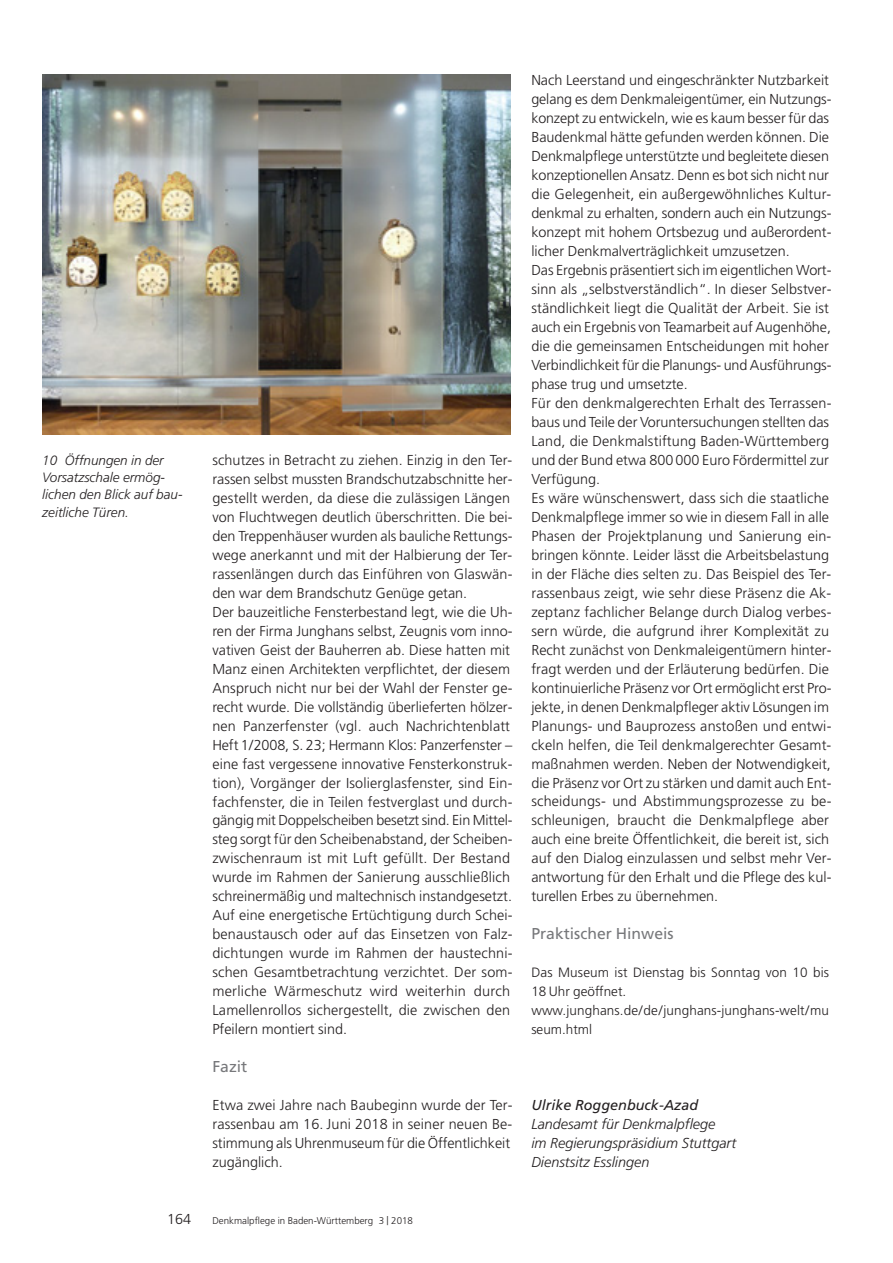
<style>
.page{position:relative;width:893px;height:1263px;background:#fff}
.page>*{position:absolute;margin:0;border:0;box-sizing:border-box;transform-origin:0 0}
.t1{font:15.75px "Frutiger";color:#77787b}
.t2{font:300 14.4px/19px "Frutiger";color:#231f20}
.t3{font:italic 300 14.4px/19px "Frutiger";color:#231f20}
.t4{font:italic 14.4px "Frutiger";color:#231f20}
.t5{font:300 13.5px/19px "Frutiger";letter-spacing:.01em;color:#231f20}
.t6{font:italic 300 13.5px/17.2px "Frutiger";color:#231f20}
.t7{font:300 9.75px "Frutiger";color:#231f20}
.s1{font-size:12px}
</style>
<div class="page">
<img style="left:42px;top:74px;width:468px;height:360px">
<p class="t6" style="left:42px;top:453px;width:142px">10 Öffnungen in der<br>Vorsatzschale ermög&shy;lichen den Blick auf bau&shy;zeitliche Türen.</p>
<p class="t2" style="left:212px;top:451px;width:302px">schutzes in Betracht zu ziehen. Einzig in den Ter&shy;rassen selbst mussten Brandschutzabschnitte her&shy;gestellt werden, da diese die zulässigen Längen von Fluchtwegen deutlich überschritten. Die bei&shy;den Treppenhäuser wurden als bauliche Rettungs - wege anerkannt und mit der Halbierung der Ter&shy;rassenlängen durch das Einführen von Glaswän&shy;den war dem Brandschutz Genüge getan.<br>Der bauzeitliche Fensterbestand legt, wie die Uh&shy;ren der Firma Junghans selbst, Zeugnis vom inno&shy;vativen Geist der Bauherren ab. Diese hatten mit Manz einen Architekten verpflichtet, der diesem Anspruch nicht nur bei der Wahl der Fenster ge&shy;recht wurde. Die vollständig überlieferten hölzer&shy;nen Panzerfenster (vgl. auch Nachrichtenblatt Heft 1/ 2008, S. 23; Hermann Klos: Panzerfenster – eine fast vergessene innovative Fensterkonstruk&shy;tion), Vorgänger der Isolierglasfenster, sind Ein&shy;fachfenster, die in Teilen festverglast und durch&shy;gängig mit Doppelscheiben besetzt sind. Ein Mittel&shy;steg sorgt für den Scheibenabstand, der Scheiben&shy;zwischenraum ist mit Luft gefüllt. Der Bestand wurde im Rahmen der Sanierung ausschließlich schreinermäßig und maltechnisch instandgesetzt.<br>Auf eine energetische Ertüchtigung durch Schei&shy;benaustausch oder auf das Einsetzen von Falz&shy;dichtungen wurde im Rahmen der haustechni&shy;schen Gesamtbetrachtung verzichtet. Der som&shy;merliche Wärmeschutz wird weiterhin durch Lamellenrollos sichergestellt, die zwischen den Pfeilern montiert sind.</p>
<p class="t1" style="left:212px;top:1060px;width:37px">Fazit</p>
<p class="t2" style="left:212px;top:1097px;width:302px">Etwa zwei Jahre nach Baubeginn wurde der Ter&shy;rassenbau am 16. Juni 2018 in seiner neuen Be&shy;stimmung als Uhrenmuseum für die Öffentlichkeit zugänglich.</p>
<p class="t2" style="left:167px;top:1211px;width:26px">164</p>
<p class="t7" style="left:212px;top:1217px;width:202px">Denkmalpflege in Baden-Württemberg 3 <span class="s1">|</span> 2018</p>
<p class="t2" style="left:531px;top:72px;width:302px">Nach Leerstand und eingeschränkter Nutzbarkeit gelang es dem Denkmaleigentümer, ein Nutzungs&shy;konzept zu entwickeln, wie es kaum besser für das Baudenkmal hätte gefunden werden können. Die Denkmalpflege unterstützte und begleitete diesen konzeptionellen Ansatz. Denn es bot sich nicht nur die Gelegenheit, ein außergewöhnliches Kultur&shy;denkmal zu erhalten, sondern auch ein Nutzungs&shy;konzept mit hohem Ortsbezug und außerordent&shy;licher Denkmalverträglichkeit umzusetzen.<br>Das Ergebnis präsentiert sich im eigentlichen Wort&shy;sinn als „selbstverständlich“. In dieser Selbstver&shy;ständlichkeit liegt die Qualität der Arbeit. Sie ist auch ein Ergebnis von Teamarbeit auf Augenhöhe, die die gemeinsamen Entscheidungen mit hoher Verbindlichkeit für die Planungs- und Ausführungs - phase trug und umsetzte.<br>Für den denkmalgerechten Erhalt des Terrassen&shy;baus und Teile der Voruntersuchungen stellten das Land, die Denkmalstiftung Baden-Württemberg und der Bund etwa 800 000 Euro Fördermittel zur Verfügung.<br>Es wäre wünschenswert, dass sich die staatliche Denkmalpflege immer so wie in diesem Fall in alle Phasen der Projektplanung und Sanierung ein&shy;bringen könnte. Leider lässt die Arbeitsbelastung in der Fläche dies selten zu. Das Beispiel des Ter&shy;rassenbaus zeigt, wie sehr diese Präsenz die Ak&shy;zeptanz fachlicher Belange durch Dialog verbes&shy;sern würde, die aufgrund ihrer Komplexität zu Recht zunächst von Denkmaleigentümern hinter&shy;fragt werden und der Erläuterung bedürfen. Die kontinuierliche Präsenz vor Ort ermöglicht erst Pro&shy;jekte, in denen Denkmalpfleger aktiv Lösungen im Planungs- und Bauprozess anstoßen und entwi&shy;ckeln helfen, die Teil denkmalgerechter Gesamt&shy;maßnahmen werden. Neben der Notwendigkeit, die Präsenz vor Ort zu stärken und damit auch Ent&shy;scheidungs- und Abstimmungsprozesse zu be&shy;schleunigen, braucht die Denkmalpflege aber auch eine breite Öffentlichkeit, die bereit ist, sich auf den Dialog einzulassen und selbst mehr Ver&shy;antwortung für den Erhalt und die Pflege des kul&shy;turellen Erbes zu übernehmen.</p>
<p class="t1" style="left:531px;top:928px;width:144px">Praktischer Hinweis</p>
<p class="t5" style="left:531px;top:964px;width:299px">Das Museum ist Dienstag bis Sonntag von 10 bis<br>18 Uhr geöffnet.<br>www.junghans.de/ de/ junghans-junghans-welt/ mu seum.html</p>
<p class="t4" style="left:531px;top:1099px;width:168px">Ulrike Roggenbuck-Azad</p>
<p class="t3" style="left:531px;top:1116px;width:206px">Landesamt für Denkmalpflege<br>im Regierungspräsidium Stuttgart<br>Dienstsitz Esslingen</p>
</div>
